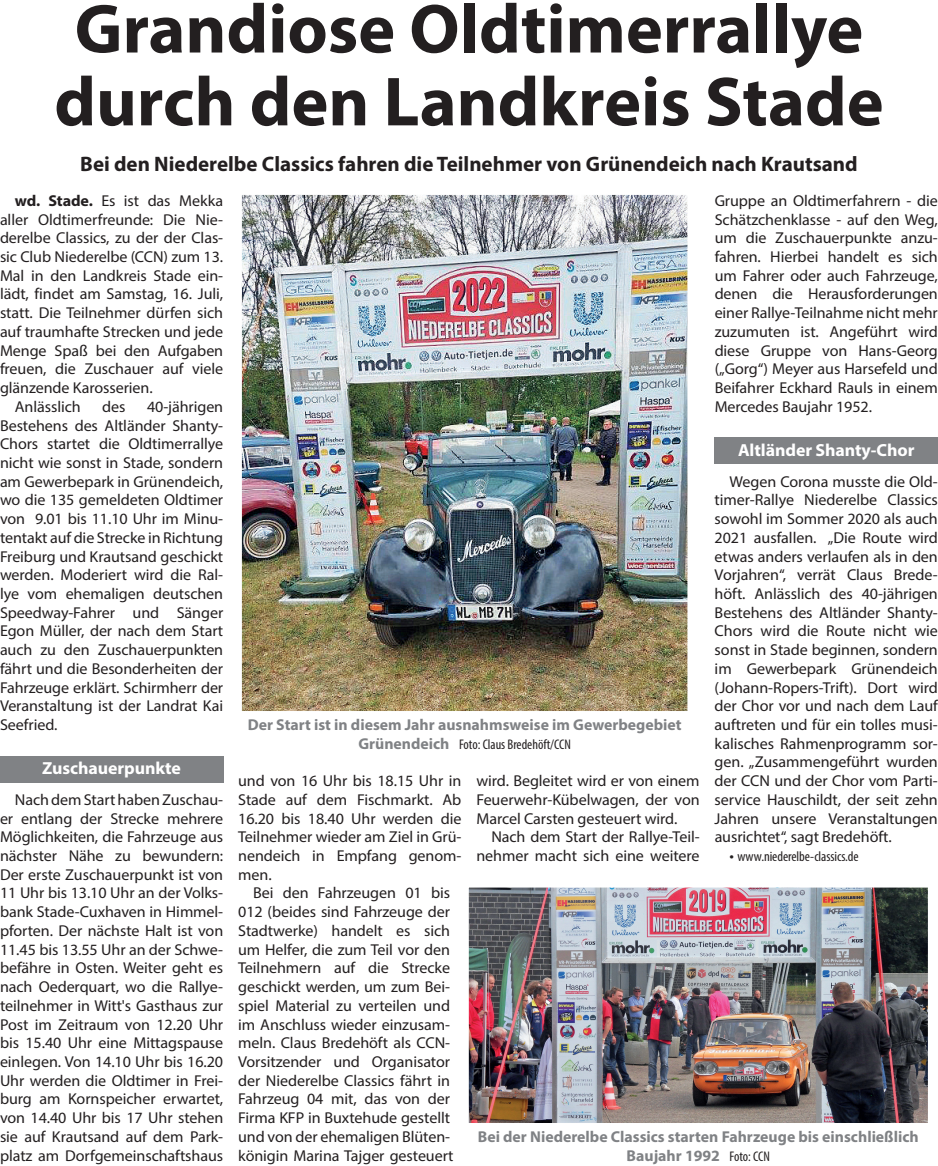
<style>
.page{position:relative;width:938px;height:1166px;background:#fff}
.page>*{position:absolute;margin:0;border:0;box-sizing:border-box;transform-origin:0 0}
.t1{font:700 70px/72.8px "Myriad Pro";color:#231f20}
.t2{font:700 21px "Myriad Pro";color:#231f20}
.t3{font:700 17.5px "Myriad Pro";letter-spacing:-.005em;color:#fff}
.t4{font:15.75px/18.7px "Myriad Pro";letter-spacing:-.005em;color:#231f20;text-align:justify}
.t5{font:700 15.75px/18.7px "Myriad Pro";color:#808285;text-align:center}
.t6{font:condensed 14px "Myriad Pro";letter-spacing:-.005em;color:#231f20}
.s1{font-weight:700}
.s2{font-stretch:normal;font-size:15.75px}
.s3{font-weight:700;font-stretch:normal;font-size:15.75px;color:#808285}
.s4{font-weight:400;font-stretch:condensed;font-size:14px;color:#231f20}
</style>
<div class="page">
<div style="left:0;top:756px;width:223px;height:26px;background:#808285"></div>
<div style="left:714px;top:438px;width:224px;height:26px;background:#808285"></div>
<img style="left:468px;top:887px;width:460px;height:236px">
<img style="left:241px;top:194px;width:447px;height:517px">
<h1 class="t1" style="left:54px;top:-10px;width:831px">Grandiose Oldtimerrallye durch den Landkreis Stade</h1>
<h2 class="t2" style="left:80px;top:150px;width:779px">Bei den Niederelbe Classics fahren die Teilnehmer von Grünendeich nach Krautsand</h2>
<p class="t4" style="left:15px;top:191px;width:210px"><span class="s1">wd. Stade.</span> Es ist das Mekka</p>
<p class="t4" style="left:0;top:210px;width:225px">aller Oldtimerfreunde: Die Nie-</p>
<p class="t4" style="left:0;top:228px;width:225px">derelbe Classics, zu der der Clas-</p>
<p class="t4" style="left:0;top:247px;width:225px">sic Club Niederelbe (CCN) zum 13.</p>
<p class="t4" style="left:0;top:266px;width:225px">Mal in den Landkreis Stade ein-</p>
<p class="t4" style="left:0;top:284px;width:225px">lädt, findet am Samstag, 16. Juli,</p>
<p class="t4" style="left:0;top:303px;width:225px">statt. Die Teilnehmer dürfen sich</p>
<p class="t4" style="left:0;top:322px;width:225px">auf traumhafte Strecken und jede</p>
<p class="t4" style="left:0;top:341px;width:225px">Menge Spaß bei den Aufgaben</p>
<p class="t4" style="left:0;top:359px;width:225px">freuen, die Zuschauer auf viele</p>
<p class="t4" style="left:0;top:378px;width:154px">glänzende Karosserien.</p>
<p class="t4" style="left:15px;top:397px;width:67px">Anlässlich</p>
<p class="t4" style="left:102px;top:397px;width:25px">des</p>
<p class="t4" style="left:0;top:397px;width:225px;text-indent:147px">40-jährigen Bestehens des Altländer Shanty-Chors startet die Oldtimerrallye nicht wie sonst in Stade, sondern am Gewerbepark in Grünendeich, wo die 135 gemeldeten Oldtimer von 9.01 bis 11.10 Uhr im Minu&shy;tentakt auf die Strecke in Richtung Freiburg und Krautsand geschickt werden. Moderiert wird die Ral&shy;lye vom ehemaligen deutschen Speedway-Fahrer und Sänger Egon Müller, der nach dem Start auch zu den Zuschauerpunkten fährt und die Besonderheiten der Fahrzeuge erklärt. Schirmherr der Veranstaltung ist der Landrat Kai Seefried.</p>
<p class="t3" style="left:42px;top:757px;width:140px">Zuschauerpunkte</p>
<p class="t4" style="left:0;top:790px;width:225px;text-indent:15px">Nach dem Start haben Zuschau&shy;er entlang der Strecke mehrere Möglichkeiten, die Fahrzeuge aus nächster Nähe zu bewundern:<br>Der erste Zuschauerpunkt ist von 11 Uhr bis 13.10 Uhr an der Volks&shy;bank Stade-Cuxhaven in Himmel&shy;pforten. Der nächste Halt ist von 11.45 bis 13.55 Uhr an der Schwe&shy;befähre in Osten. Weiter geht es nach Oederquart, wo die Rallye&shy;teilnehmer in Witt's Gasthaus zur Post im Zeitraum von 12.20 Uhr bis 15.40 Uhr eine Mittagspause einlegen. Von 14.10 Uhr bis 16.20<br>Uhr werden die Oldtimer in Frei&shy;burg am Kornspeicher erwartet, von 14.40 Uhr bis 17 Uhr stehen sie auf Krautsand auf dem Park&shy;platz am Dorfgemeinschaftshaus</p>
<p class="t4" style="left:714px;top:191px;width:225px">Gruppe an Oldtimerfahrern - die Schätzchenklasse - auf den Weg, um die Zuschauerpunkte anzu&shy;fahren. Hierbei handelt es sich um Fahrer oder auch Fahrzeuge, denen die Herausforderungen einer Rallye-Teilnahme nicht mehr zuzumuten ist. Angeführt wird diese Gruppe von Hans-Georg („Gorg“) Meyer aus Harsefeld und Beifahrer Eckhard Rauls in einem Mercedes Baujahr 1952.</p>
<p class="t3" style="left:738px;top:439px;width:178px">Altländer Shanty-Chor</p>
<p class="t4" style="left:714px;top:472px;width:225px;text-indent:15px">Wegen Corona musste die Old&shy;timer-Rallye Niederelbe Classics sowohl im Sommer 2020 als auch 2021 ausfallen. „Die Route wird etwas anders verlaufen als in den Vorjahren“, verrät Claus Brede&shy;höft. Anlässlich des 40-jährigen Bestehens des Altländer Shanty-Chors wird die Route nicht wie sonst in Stade beginnen, sondern im Gewerbepark Grünendeich (Johann-Ropers-Trift). Dort wird der Chor vor und nach dem Lauf auftreten und für ein tolles musi&shy;kalisches Rahmenprogramm sor&shy;gen. „Zusammengeführt wurden der CCN und der Chor vom Parti&shy;service Hauschildt, der seit zehn Jahren unsere Veranstaltungen ausrichtet“, sagt Bredehöft.</p>
<p class="t6" style="left:729px;top:848px;width:131px"><span class="s2">•</span> www.niederelbe-classics.de</p>
<p class="t5" style="left:248px;top:715px;width:435px">Der Start ist in diesem Jahr ausnahmsweise im Gewerbegebiet</p>
<p class="t6" style="left:358px;top:735px;width:214px"><span class="s3">Grünendeich</span> Foto: Claus Bredehöft/CCN</p>
<p class="t4" style="left:238px;top:771px;width:225px">und von 16 Uhr bis 18.15 Uhr in Stade auf dem Fischmarkt. Ab 16.20 bis 18.40 Uhr werden die Teilnehmer wieder am Ziel in Grü&shy;nendeich in Empfang genom&shy;men.</p>
<p class="t4" style="left:238px;top:883px;width:217px;text-align:left;text-indent:15px">Bei den Fahrzeugen 01 bis<br>012 (beides sind Fahrzeuge der<br>Stadtwerke) handelt es sich um Helfer, die zum Teil vor den<br>Teilnehmern auf die Strecke geschickt werden, um zum Bei&shy;spiel Material zu verteilen und im Anschluss wieder einzusam&shy;meln. Claus Bredehöft als CCN-<br>Vorsitzender und Organisator der Niederelbe Classics fährt in<br>Fahrzeug 04 mit, das von der<br>Firma KFP in Buxtehude gestellt und von der ehemaligen Blüten&shy;königin Marina Tajger gesteuert</p>
<p class="t4" style="left:476px;top:771px;width:225px">wird. Begleitet wird er von einem Feuerwehr-Kübelwagen, der von Marcel Carsten gesteuert wird.</p>
<p class="t4" style="left:476px;top:827px;width:225px;text-align:right">Nach dem Start der Rallye-Teil&shy;nehmer macht sich eine weitere</p>
<p class="t5" style="left:478px;top:1126px;width:442px">Bei der Niederelbe Classics starten Fahrzeuge bis einschließlich<br>Baujahr 1992 <span class="s4">Foto: CCN</span></p>
</div>
